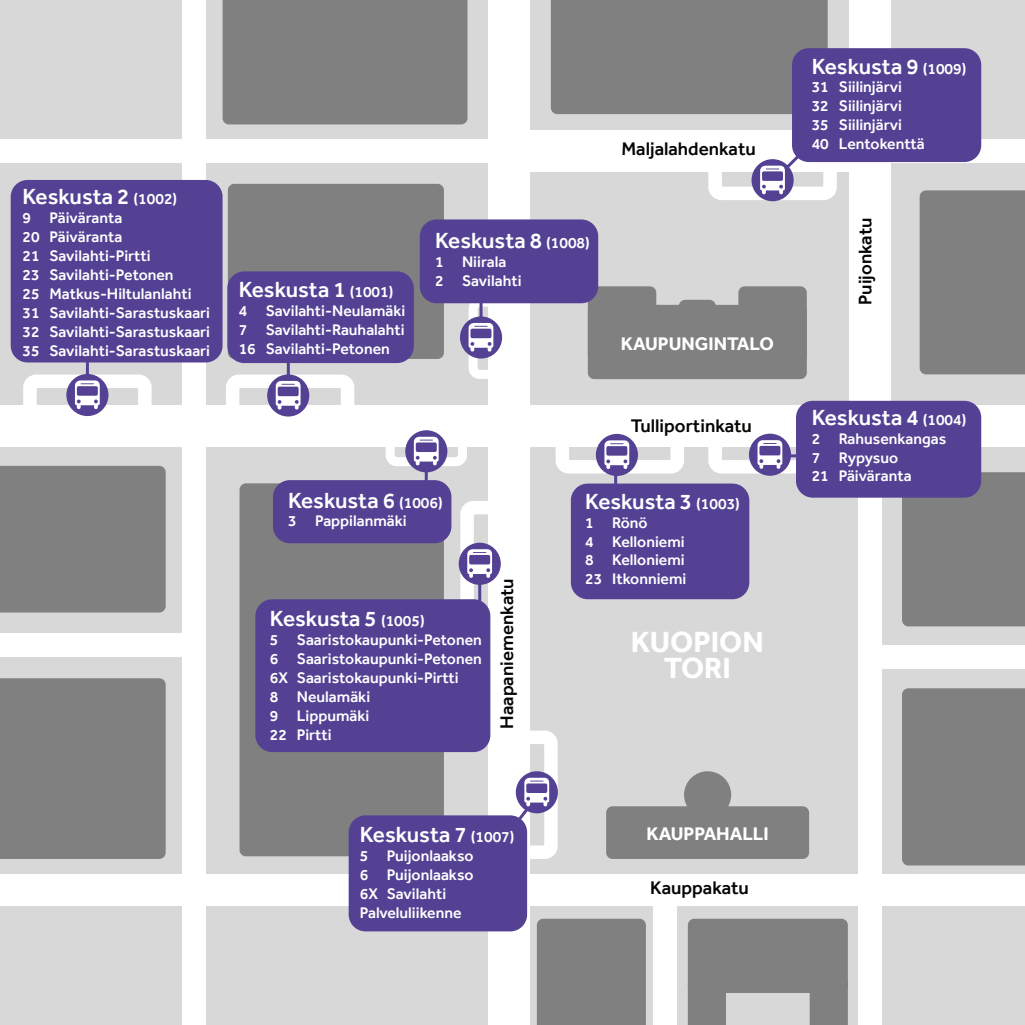
<style>
.page{position:relative;width:1025px;height:1025px;background:#fff}
.page>*{position:absolute;margin:0;border:0;box-sizing:border-box;transform-origin:0 0}
.t1{font:700 30px/26.2px "Effra";color:#fff;text-align:center}
.t2{font:500 22.5px "Effra";color:#fff}
.t3{font:500 18.75px "Effra";color:#050504}
.t4{font:700 18.75px "Effra";color:#fff}
.t5{font:500 15.75px/18.9px "Effra";color:#fff}
.s1{font-size:15.75px}
</style>
<div class="page">
<div style="left:0;top:0;width:1024px;height:1024px;background:#d8d8d8"></div>
<div style="left:0;top:405px;width:1024px;height:41px;background:#fff"></div>
<div style="left:488px;top:0;width:41px;height:1024px;background:#fff"></div>
<div style="left:849px;top:0;width:41px;height:413px;background:#fff"></div>
<div style="left:502px;top:131px;width:373px;height:41px;background:#fff"></div>
<div style="left:588px;top:305px;width:218px;height:74px;background:#7f807f;border-radius:6px"></div>
<div style="left:588px;top:286px;width:68px;height:76px;background:#7f807f;border-radius:6px"></div>
<div style="left:738px;top:286px;width:68px;height:76px;background:#7f807f;border-radius:6px"></div>
<div style="left:678px;top:300px;width:38px;height:19px;background:#7f807f;border-radius:6px"></div>
<div style="left:23px;top:374px;width:129px;height:57px;border:14px solid #fff;border-radius:6px"></div>
<div style="left:183px;top:0;width:23px;height:1024px;background:#fff"></div>
<div style="left:0;top:140px;width:497px;height:23px;background:#fff"></div>
<div style="left:0;top:874px;width:1024px;height:31px;background:#fff"></div>
<div style="left:858px;top:433px;width:23px;height:591px;background:#fff"></div>
<div style="left:226px;top:374px;width:128px;height:57px;border:14px solid #fff;border-radius:6px"></div>
<div style="left:460px;top:501px;width:56px;height:128px;border:14px solid #fff;border-radius:6px"></div>
<div style="left:501px;top:730px;width:56px;height:129px;border:14px solid #fff;border-radius:6px"></div>
<div style="left:555px;top:417px;width:129px;height:56px;border:14px solid #fff;border-radius:6px"></div>
<div style="left:708px;top:417px;width:128px;height:56px;border:14px solid #fff;border-radius:6px"></div>
<div style="left:468px;top:298px;width:40px;height:81px;border:9px solid #fff;border-radius:6px"></div>
<div style="left:386px;top:426px;width:81px;height:40px;border:9px solid #fff;border-radius:6px"></div>
<div style="left:239px;top:483px;width:205px;height:373px;background:#7f807f;border-radius:6px"></div>
<div style="left:606px;top:806px;width:203px;height:53px;background:#7f807f;border-radius:6px"></div>
<div style="left:684px;top:771px;width:47px;height:47px;background:#7f807f;border-radius:50%"></div>
<div style="left:919px;top:190px;width:105px;height:184px;background:#7f807f"></div>
<div style="left:902px;top:472px;width:122px;height:154px;background:#7f807f"></div>
<div style="left:902px;top:688px;width:122px;height:177px;background:#7f807f"></div>
<div style="left:875px;top:140px;width:149px;height:23px;background:#fff"></div>
<div style="left:866px;top:645px;width:158px;height:24px;background:#fff"></div>
<div style="left:0;top:633px;width:183px;height:24px;background:#fff"></div>
<div style="left:0;top:466px;width:166px;height:146px;background:#7f807f"></div>
<div style="left:0;top:678px;width:166px;height:181px;background:#7f807f"></div>
<div style="left:688px;top:918px;width:159px;height:75px;background:#7f807f;border-radius:6px"></div>
<svg style="left:688px;top:989px;width:38px;height:35px"></svg>
<div style="left:537px;top:918px;width:109px;height:106px;background:#7f807f"></div>
<div style="left:653px;top:900px;width:23px;height:124px;background:#fff"></div>
<svg style="left:809px;top:989px;width:38px;height:35px"></svg>
<div style="left:551px;top:0;width:276px;height:114px;background:#7f807f"></div>
<div style="left:222px;top:0;width:245px;height:124px;background:#7f807f"></div>
<div style="left:228px;top:184px;width:216px;height:175px;background:#7f807f;border-radius:6px"></div>
<div style="left:708px;top:144px;width:128px;height:56px;border:14px solid #fff;border-radius:6px"></div>
<div style="left:66px;top:374px;width:42px;height:42px;background:#544194;border-radius:50%"></div>
<svg style="left:75px;top:380px;width:25px;height:29px"></svg>
<div style="left:267px;top:374px;width:42px;height:42px;background:#544194;border-radius:50%"></div>
<svg style="left:276px;top:381px;width:24px;height:28px"></svg>
<div style="left:751px;top:159px;width:42px;height:42px;background:#544194;border-radius:50%"></div>
<div style="left:596px;top:434px;width:42px;height:42px;background:#544194;border-radius:50%"></div>
<svg style="left:604px;top:440px;width:25px;height:29px"></svg>
<div style="left:749px;top:433px;width:42px;height:43px;background:#544194;border-radius:50%"></div>
<svg style="left:757px;top:440px;width:25px;height:29px"></svg>
<div style="left:405px;top:430px;width:42px;height:42px;background:#544194;border-radius:50%"></div>
<svg style="left:414px;top:437px;width:24px;height:28px"></svg>
<div style="left:460px;top:316px;width:42px;height:42px;background:#544194;border-radius:50%"></div>
<svg style="left:468px;top:323px;width:25px;height:28px"></svg>
<svg style="left:458px;top:542px;width:43px;height:43px"></svg>
<svg style="left:467px;top:549px;width:25px;height:29px"></svg>
<div style="left:516px;top:771px;width:42px;height:42px;background:#544194;border-radius:50%"></div>
<div style="left:792px;top:48px;width:189px;height:114px;background:#544194;border-radius:17px"></div>
<div style="left:796px;top:401px;width:185px;height:96px;background:#544194;border-radius:17px"></div>
<div style="left:420px;top:219px;width:178px;height:84px;background:#544194;border-radius:17px"></div>
<div style="left:571px;top:483px;width:178px;height:116px;background:#544194;border-radius:17px"></div>
<hr style="left:785px;top:454px;width:22px;height:3px;background:#544194">
<hr style="left:614px;top:471px;width:3px;height:21px;background:#544194">
<svg style="left:760px;top:149px;width:45px;height:45px"></svg>
<hr style="left:479px;top:298px;width:3px;height:21px;background:#544194">
<div style="left:349px;top:815px;width:178px;height:116px;background:#544194;border-radius:17px"></div>
<svg style="left:509px;top:777px;width:40px;height:54px"></svg>
<div style="left:255px;top:599px;width:235px;height:153px;background:#544194;border-radius:17px"></div>
<hr style="left:478px;top:584px;width:3px;height:22px;background:#544194">
<div style="left:273px;top:480px;width:178px;height:63px;background:#544194;border-radius:17px"></div>
<hr style="left:425px;top:466px;width:3px;height:22px;background:#544194">
<div style="left:227px;top:271px;width:187px;height:92px;background:#544194;border-radius:17px"></div>
<hr style="left:287px;top:356px;width:3px;height:22px;background:#544194">
<div style="left:11px;top:180px;width:211px;height:182px;background:#544194;border-radius:17px"></div>
<hr style="left:86px;top:356px;width:3px;height:22px;background:#544194">
<h2 class="t2" style="left:22px;top:183px;width:156px">Keskusta 2 <span class="s1">(1002)</span></h2>
<p class="t5" style="left:22px;top:208px;width:189px">9 Päiväranta<br>20 Päiväranta<br>21 Savilahti-Pirtti<br>23 Savilahti-Petonen<br>25 Matkus-Hiltulanlahti<br>31 Savilahti-Sarastuskaari<br>32 Savilahti-Sarastuskaari<br>35 Savilahti-Sarastuskaari</p>
<h2 class="t2" style="left:239px;top:276px;width:156px">Keskusta 1 <span class="s1">(1001)</span></h2>
<p class="t5" style="left:239px;top:301px;width:168px;text-align:justify">4 Savilahti-Neulamäki 7 Savilahti-Rauhalahti 16 Savilahti-Petonen</p>
<h2 class="t2" style="left:435px;top:227px;width:156px">Keskusta 8 <span class="s1">(1008)</span></h2>
<p class="t5" style="left:435px;top:252px;width:88px">1 Niirala<br>2 Savilahti</p>
<p class="t3" style="left:621px;top:138px;width:136px">Maljalahdenkatu</p>
<p class="t4" style="left:621px;top:333px;width:154px">KAUPUNGINTALO</p>
<p class="t3" style="left:631px;top:415px;width:122px">Tulliportinkatu</p>
<h2 class="t2" style="left:288px;top:486px;width:156px">Keskusta 6 <span class="s1">(1006)</span></h2>
<p class="t5" style="left:288px;top:511px;width:120px">3 Pappilanmäki</p>
<h2 class="t2" style="left:270px;top:605px;width:156px">Keskusta 5 <span class="s1">(1005)</span></h2>
<p class="t5" style="left:270px;top:630px;width:213px">5 Saaristokaupunki-Petonen<br>6 Saaristokaupunki-Petonen<br>6X Saaristokaupunki-Pirtti<br>8 Neulamäki<br>9 Lippumäki<br>22 Pirtti</p>
<p class="t3" style="left:496px;top:728px;width:152px;rotate:-90deg">Haapaniemenkatu</p>
<h2 class="t2" style="left:585px;top:488px;width:156px">Keskusta 3 <span class="s1">(1003)</span></h2>
<p class="t5" style="left:585px;top:513px;width:103px">1 Rönö<br>4 Kelloniemi<br>8 Kelloniemi<br>23 Itkonniemi</p>
<h1 class="t1" style="left:631px;top:628px;width:134px">KUOPION<br>TORI</h1>
<h2 class="t2" style="left:360px;top:821px;width:156px">Keskusta 7 <span class="s1">(1007)</span></h2>
<p class="t5" style="left:360px;top:846px;width:115px">5 Puijonlaakso<br>6 Puijonlaakso<br>6X Savilahti<br>Palveluliikenne</p>
<p class="t4" style="left:646px;top:822px;width:124px">KAUPPAHALLI</p>
<p class="t3" style="left:650px;top:876px;width:100px">Kauppakatu</p>
<h2 class="t2" style="left:811px;top:53px;width:156px">Keskusta 9 <span class="s1">(1009)</span></h2>
<p class="t5" style="left:811px;top:78px;width:115px">31 Siilinjärvi<br>32 Siilinjärvi<br>35 Siilinjärvi<br>40 Lentokenttä</p>
<p class="t3" style="left:854px;top:305px;width:89px;rotate:-90deg">Puijonkatu</p>
<h2 class="t2" style="left:811px;top:404px;width:156px">Keskusta 4 <span class="s1">(1004)</span></h2>
<p class="t5" style="left:811px;top:429px;width:136px">2 Rahusenkangas<br>7 Rypysuo<br>21 Päiväranta</p>
</div>
